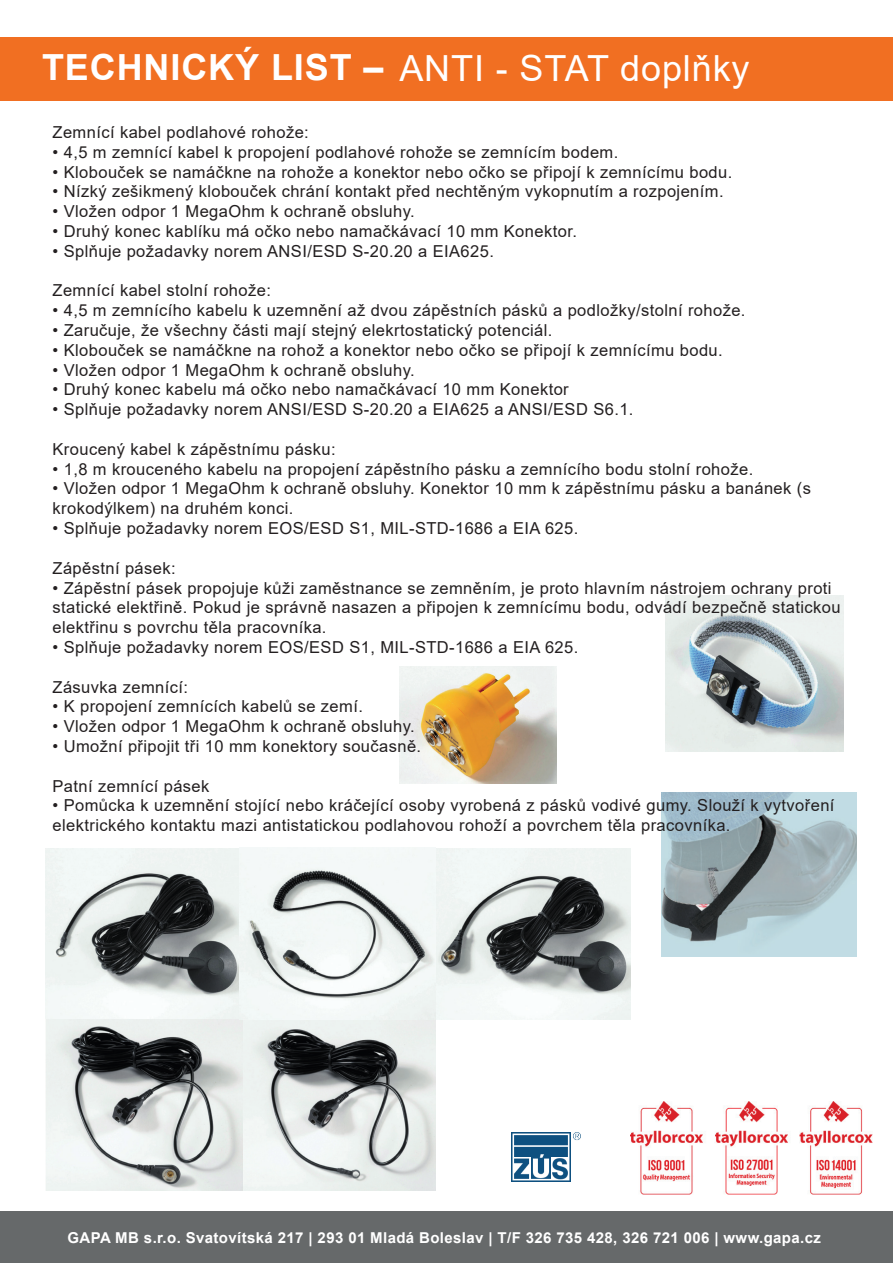
<style>
.page{position:relative;width:893px;height:1263px;background:#fff}
.page>*{position:absolute;margin:0;border:0;box-sizing:border-box;transform-origin:0 0}
.t1{font:36px "Arial";letter-spacing:.025em;color:#fff}
.t2{font:16.5px/19.8px "Arial";letter-spacing:.025em;color:#231f20}
.t3{font:700 15px "Arial";letter-spacing:.025em;color:#fff}
.s1{font-weight:700}
</style>
<div class="page">
<div style="left:0;top:38px;width:893px;height:62px;background:#f16f22"></div>
<div style="left:0;top:1211px;width:893px;height:52px;background:#66696a"></div>
<img style="left:661px;top:793px;width:195px;height:163px">
<img style="left:400px;top:666px;width:157px;height:118px">
<img style="left:665px;top:595px;width:179px;height:156px">
<img style="left:630px;top:1101px;width:242px;height:93px">
<img style="left:512px;top:1133px;width:68px;height:48px">
<img style="left:45px;top:848px;width:194px;height:343px">
<img style="left:436px;top:848px;width:195px;height:172px">
<img style="left:239px;top:848px;width:197px;height:343px">
<h1 class="t1" style="left:42px;top:43px;width:709px"><span class="s1">TECHNICKÝ LIST –</span> ANTI - STAT doplňky</h1>
<p class="t2" style="left:53px;top:122px;width:258px">Zemnící kabel podlahové rohože:</p>
<p class="t2" style="left:53px;top:142px;width:567px">• 4,5 m zemnící kabel k propojení podlahové rohože se zemnícím bodem.</p>
<p class="t2" style="left:53px;top:162px;width:681px">• Klobouček se namáčkne na rohože a konektor nebo očko se připojí k zemnícímu bodu.</p>
<p class="t2" style="left:53px;top:182px;width:673px">• Nízký zešikmený klobouček chrání kontakt před nechtěným vykopnutím a rozpojením.</p>
<p class="t2" style="left:53px;top:201px;width:364px">• Vložen odpor 1 MegaOhm k ochraně obsluhy.</p>
<p class="t2" style="left:53px;top:221px;width:526px">• Druhý konec kablíku má očko nebo namačkávací 10 mm Konektor.</p>
<p class="t2" style="left:53px;top:241px;width:443px">• Splňuje požadavky norem ANSI/ESD S-20.20 a EIA625.</p>
<p class="t2" style="left:53px;top:281px;width:220px">Zemnící kabel stolní rohože:</p>
<p class="t2" style="left:53px;top:300px;width:694px">• 4,5 m zemnícího kabelu k uzemnění až dvou zápěstních pásků a podložky/stolní rohože.</p>
<p class="t2" style="left:53px;top:320px;width:501px">• Zaručuje, že všechny části mají stejný elekrtostatický potenciál.</p>
<p class="t2" style="left:53px;top:340px;width:672px">• Klobouček se namáčkne na rohož a konektor nebo očko se připojí k zemnícímu bodu.</p>
<p class="t2" style="left:53px;top:360px;width:364px">• Vložen odpor 1 MegaOhm k ochraně obsluhy.</p>
<p class="t2" style="left:53px;top:380px;width:518px">• Druhý konec kabelu má očko nebo namačkávací 10 mm Konektor</p>
<p class="t2" style="left:53px;top:399px;width:582px">• Splňuje požadavky norem ANSI/ESD S-20.20 a EIA625 a ANSI/ESD S6.1.</p>
<p class="t2" style="left:53px;top:439px;width:285px">Kroucený kabel k zápěstnímu pásku:</p>
<p class="t2" style="left:53px;top:459px;width:702px">• 1,8 m krouceného kabelu na propojení zápěstního pásku a zemnícího bodu stolní rohože.</p>
<p class="t2" style="left:53px;top:479px;width:760px">• Vložen odpor 1 MegaOhm k ochraně obsluhy. Konektor 10 mm k zápěstnímu pásku a banánek (s krokodýlkem) na druhém konci.</p>
<p class="t2" style="left:53px;top:518px;width:527px">• Splňuje požadavky norem EOS/ESD S1, MIL-STD-1686 a EIA 625.</p>
<p class="t2" style="left:53px;top:558px;width:125px">Zápěstní pásek:</p>
<p class="t2" style="left:53px;top:578px;width:789px">• Zápěstní pásek propojuje kůži zaměstnance se zemněním, je proto hlavním nástrojem ochrany proti statické elektřině. Pokud je správně nasazen a připojen k zemnícímu bodu, odvádí bezpečně statickou elektřinu s povrchu těla pracovníka.</p>
<p class="t2" style="left:53px;top:637px;width:527px">• Splňuje požadavky norem EOS/ESD S1, MIL-STD-1686 a EIA 625.</p>
<p class="t2" style="left:53px;top:677px;width:137px">Zásuvka zemnící:</p>
<p class="t2" style="left:53px;top:696px;width:312px">• K propojení zemnících kabelů se zemí.</p>
<p class="t2" style="left:53px;top:716px;width:364px">• Vložen odpor 1 MegaOhm k ochraně obsluhy.</p>
<p class="t2" style="left:53px;top:736px;width:370px">• Umožní připojit tři 10 mm konektory současně.</p>
<p class="t2" style="left:53px;top:776px;width:158px">Patní zemnící pásek</p>
<p class="t2" style="left:53px;top:795px;width:783px">• Pomůcka k uzemnění stojící nebo kráčející osoby vyrobená z pásků vodivé gumy. Slouží k vytvoření elektrického kontaktu mazi antistatickou podlahovou rohoží a povrchem těla pracovníka.</p>
<p class="t3" style="left:68px;top:1227px;width:755px">GAPA MB s.r.o. Svatovítská 217 | 293 01 Mladá Boleslav | T/F 326 735 428, 326 721 006 | www.gapa.cz</p>
</div>
